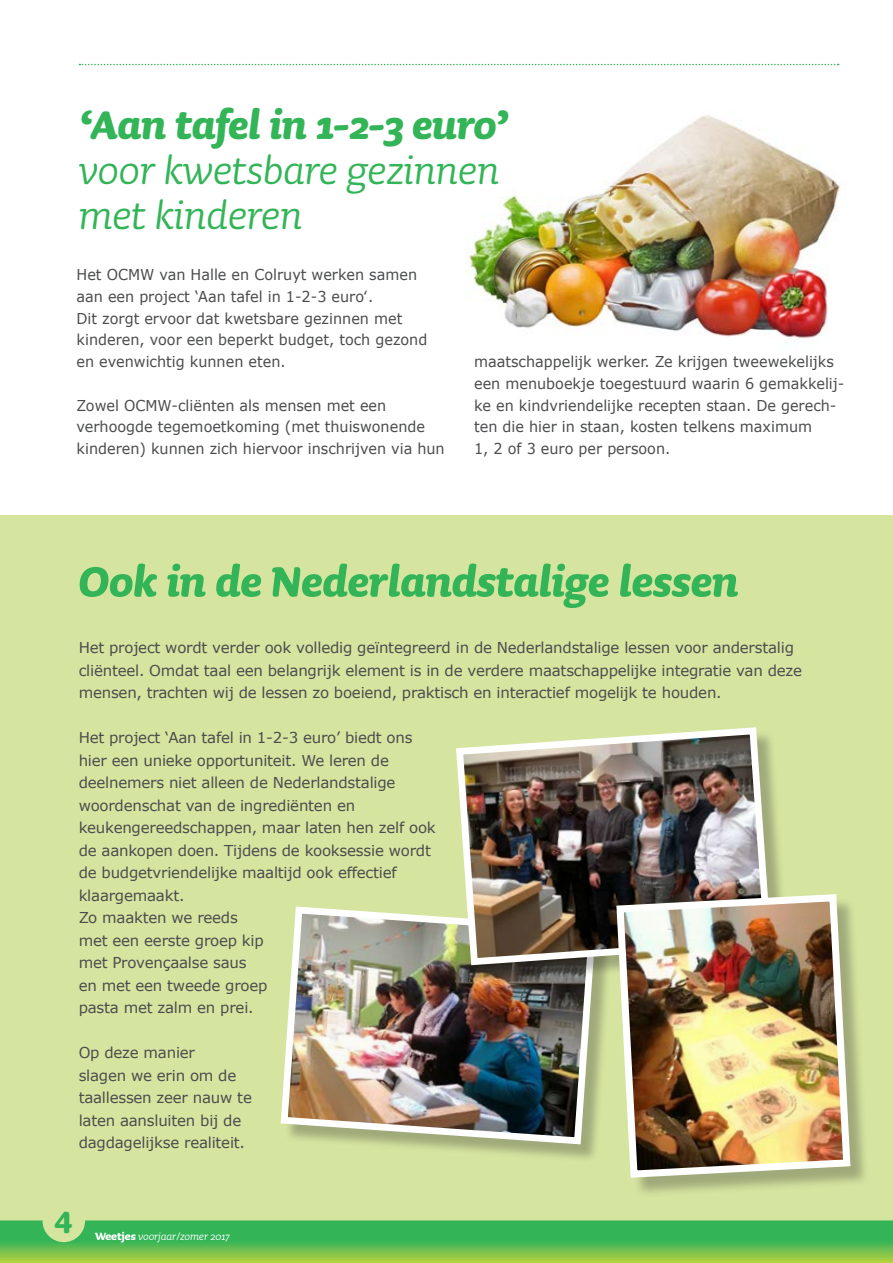
<style>
.page{position:relative;width:893px;height:1263px;background:#fff}
.page>*{position:absolute;margin:0;border:0;box-sizing:border-box;transform-origin:0 0}
.t1{font:italic 700 54px "Sauna";letter-spacing:-.01em;color:#32b457;scale:.95 1}
.t2{font:italic 51px/45px "Sauna";letter-spacing:-.01em;color:#32b457;scale:.95 1}
.t3{font:italic 700 51px "Sauna";letter-spacing:-.01em;color:#32b457;scale:.95 1}
.t4{font:700 39px "Sauna";color:#32b457;scale:.95 1}
.t5{font:15px/22.5px "Verdana";letter-spacing:-.015em;color:#4b4c4d}
.t6{font:15px/21.8px "Verdana";letter-spacing:-.015em;color:#4b4c4d;scale:.96 1}
.t7{font:italic 13.5px "Sauna";letter-spacing:-.01em;color:#fff;scale:.95 1}
.s1{font-weight:700;font-style:normal}
</style>
<div class="page">
<img style="left:465px;top:115px;width:375px;height:227px">
<div style="left:0;top:515px;width:893px;height:748px;background:#d5e5a0"></div>
<svg style="left:0;top:1220px;width:893px;height:43px;background:#58bc51"></svg>
<div style="left:43px;top:1199px;width:42px;height:43px;background:#d5e5a0;border-radius:50%"></div>
<div style="left:283px;top:909px;width:331px;height:253px;background:#231f20;opacity:.3"></div>
<img style="left:280px;top:906px;width:319px;height:242px">
<div style="left:459px;top:730px;width:330px;height:253px;background:#231f20;opacity:.3"></div>
<img style="left:452px;top:727px;width:323px;height:242px">
<div style="left:619px;top:897px;width:251px;height:300px;background:#231f20;opacity:.3"></div>
<img style="left:613px;top:890px;width:241px;height:291px">
<svg style="left:79px;top:64px;width:760px;height:1px"></svg>
<h2 class="t3" style="left:79px;top:98px;width:456px">‘Aan tafel in 1-2-3 euro’</h2>
<h2 class="t2" style="left:79px;top:147px;width:444px">voor kwetsbare gezinnen met kinderen</h2>
<p class="t6" style="left:77px;top:264px;width:367px">Het OCMW van Halle en Colruyt werken samen aan een project ‘Aan tafel in 1-2-3 euro‛.<br>Dit zorgt ervoor dat kwetsbare gezinnen met kinderen, voor een beperkt budget, toch gezond en evenwichtig kunnen eten.</p>
<p class="t6" style="left:77px;top:394px;width:385px">Zowel OCMW-cliënten als mensen met een verhoogde tegemoetkoming (met thuiswonende kinderen) kunnen zich hiervoor inschrijven via hun</p>
<p class="t6" style="left:474px;top:351px;width:387px">maatschappelijk werker. Ze krijgen tweewekelijks een menuboekje toegestuurd waarin 6 gemakkelij&shy;ke en kindvriendelijke recepten staan. De gerech&shy;ten die hier in staan, kosten telkens maximum<br>1, 2 of 3 euro per persoon.</p>
<h1 class="t1" style="left:79px;top:553px;width:696px">Ook in de Nederlandstalige lessen</h1>
<p class="t5" style="left:79px;top:637px;width:725px">Het project wordt verder ook volledig geïntegreerd in de Nederlandstalige lessen voor anderstalig cliënteel. Omdat taal een belangrijk element is in de verdere maatschappelijke integratie van deze mensen, trachten wij de lessen zo boeiend, praktisch en interactief mogelijk te houden.</p>
<p class="t5" style="left:79px;top:727px;width:359px">Het project ‘Aan tafel in 1-2-3 euro’ biedt ons hier een unieke opportuniteit. We leren de deelnemers niet alleen de Nederlandstalige woordenschat van de ingrediënten en keukengereedschappen, maar laten hen zelf ook de aankopen doen. Tijdens de kooksessie wordt de budgetvriendelijke maaltijd ook effectief klaargemaakt.<br>Zo maakten we reeds<br>met een eerste groep kip<br>met Provençaalse saus<br>en met een tweede groep<br>pasta met zalm en prei.</p>
<p class="t5" style="left:79px;top:1042px;width:175px">Op deze manier<br>slagen we erin om de taallessen zeer nauw te laten aansluiten bij de dagdagelijkse realiteit.</p>
<h3 class="t4" style="left:55px;top:1197px;width:20px">4</h3>
<p class="t7" style="left:95px;top:1229px;width:143px"><span class="s1">Weetjes</span> voorjaar/zomer 2017</p>
</div>
